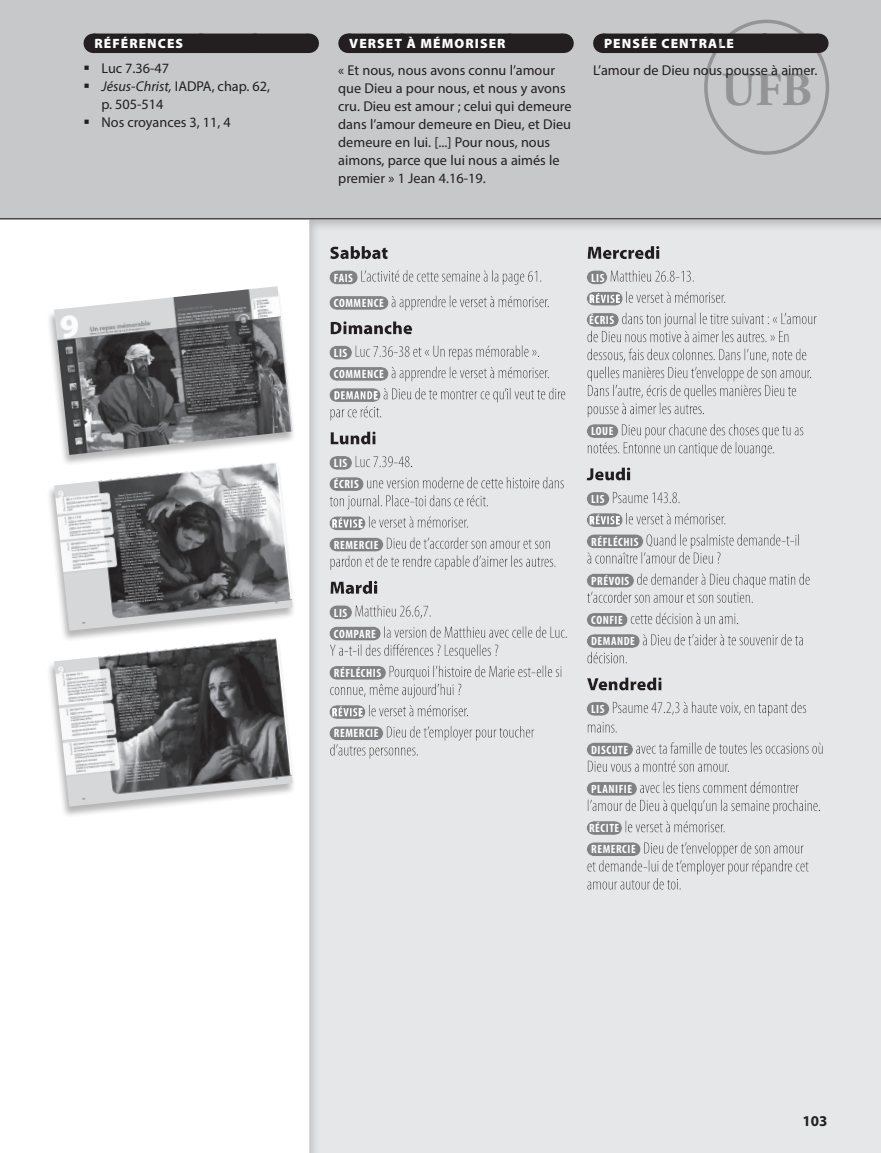
<style>
.page{position:relative;width:881px;height:1153px;background:#fff}
.page>*{position:absolute;margin:0;border:0;box-sizing:border-box;transform-origin:0 0}
.t1{font:700 47.25px "Adobe Garamond Pro";color:#231f20}
.t2{font:700 15px "Myriad Pro";color:#231f20}
.t3{font:14.25px/18px "Myriad Pro";color:#231f20}
.t4{font:900 13.5px "Myriad Pro";letter-spacing:.08em;color:#fff}
.t5{font:700 condensed 12px/21.3px "Myriad Pro";letter-spacing:.045em;color:#fff}
.s1{font-style:italic}
</style>
<div class="page">
<div style="left:0;top:0;width:881px;height:219px;background:#c7c8ca"></div>
<div style="left:309px;top:215px;width:572px;height:938px;background:#231f20;opacity:.24"></div>
<div style="left:46px;top:287px;width:250px;height:180px;background:#231f20;opacity:.33"></div>
<img style="left:54px;top:286px;width:239px;height:169px">
<div style="left:46px;top:463px;width:250px;height:180px;background:#231f20;opacity:.33"></div>
<img style="left:54px;top:462px;width:239px;height:169px">
<div style="left:46px;top:639px;width:250px;height:179px;background:#231f20;opacity:.33"></div>
<img style="left:54px;top:638px;width:239px;height:169px">
<hr style="left:0;top:218px;width:881px;height:1px;background:#231f20">
<div style="left:93px;top:34px;width:215px;height:19px;background:#231f20"></div>
<svg style="left:308px;top:34px;width:1px;height:19px"></svg>
<div style="left:348px;top:34px;width:215px;height:19px;background:#231f20"></div>
<svg style="left:563px;top:34px;width:1px;height:19px"></svg>
<div style="left:603px;top:34px;width:215px;height:19px;background:#231f20"></div>
<svg style="left:818px;top:34px;width:1px;height:19px"></svg>
<svg style="left:877px;top:1150px;width:4px;height:3px"></svg>
<div style="left:704px;top:20px;width:125px;height:135px;border:3px solid #231f20;border-radius:50%"></div>
<p class="t4" style="left:94px;top:36px;width:90px">RÉFÉRENCES</p>
<p class="t3" style="left:101px;top:59px;width:170px">Luc 7.36-47<br><span class="s1">Jésus-Christ,</span> IADPA, chap. 62, p. 505-514<br>Nos croyances 3, 11, 4</p>
<p class="t4" style="left:349px;top:36px;width:158px">VERSET À MÉMORISER</p>
<p class="t3" style="left:338px;top:61px;width:235px">« Et nous, nous avons connu l’amour que Dieu a pour nous, et nous y avons cru. Dieu est amour ; celui qui demeure dans l’amour demeure en Dieu, et Dieu demeure en lui. [...] Pour nous, nous aimons, parce que lui nous a aimés le premier » 1 Jean 4.16-19.</p>
<p class="t4" style="left:604px;top:36px;width:132px">PENSÉE CENTRALE</p>
<p class="t3" style="left:593px;top:61px;width:226px">L’amour de Dieu nous pousse à aimer.</p>
<h1 class="t1" style="left:721px;top:62px;width:92px">UFB</h1>
<p class="t5" style="left:334px;top:265px;width:51px;line-height:25.5px">FAIS<br>COMMENCE</p>
<p class="t5" style="left:334px;top:342px;width:51px">LIS<br>COMMENCE</p>
<p class="t5" style="left:334px;top:452px;width:26px">LIS<br>ÉCRIS</p>
<p class="t5" style="left:334px;top:534px;width:46px">REMERCIE</p>
<p class="t5" style="left:334px;top:602px;width:44px">LIS<br>COMPARE</p>
<p class="t5" style="left:334px;top:662px;width:49px">RÉFLÉCHIS</p>
<p class="t5" style="left:334px;top:723px;width:46px">REMERCIE</p>
<p class="t5" style="left:591px;top:267px;width:15px">LIS</p>
<p class="t5" style="left:589px;top:309px;width:26px">ÉCRIS</p>
<p class="t5" style="left:591px;top:420px;width:24px">LOUE</p>
<p class="t5" style="left:591px;top:488px;width:15px">LIS</p>
<p class="t5" style="left:591px;top:531px;width:49px">RÉFLÉCHIS</p>
<p class="t5" style="left:591px;top:570px;width:40px">PRÉVOIS</p>
<p class="t5" style="left:591px;top:609px;width:45px">CONFIE<br>DEMANDE</p>
<p class="t5" style="left:591px;top:698px;width:15px">LIS</p>
<p class="t5" style="left:591px;top:739px;width:39px">DISCUTE</p>
<p class="t5" style="left:591px;top:778px;width:42px">PLANIFIE</p>
<p class="t5" style="left:589px;top:817px;width:48px">RÉCITE<br>REMERCIE</p>
<p class="t2" style="left:803px;top:1112px;width:26px">103</p>
</div>
